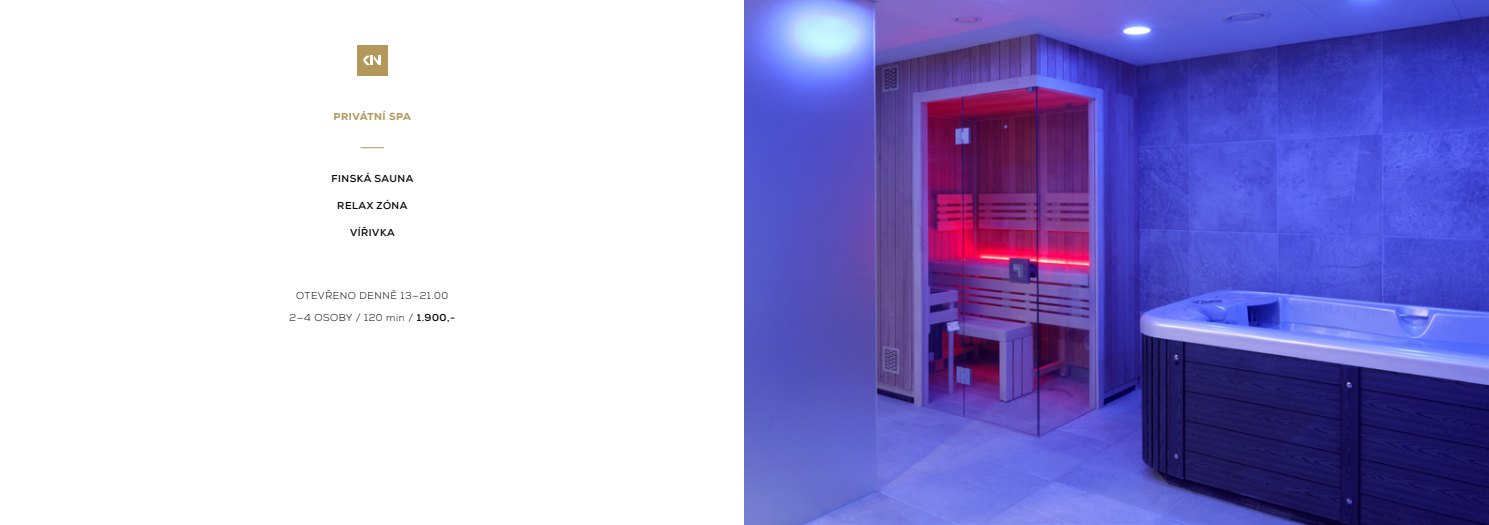
<style>
.page{position:relative;width:1489px;height:525px;background:#fff}
.page>*{position:absolute;margin:0;border:0;box-sizing:border-box;transform-origin:0 0}
.t1{font:300 10px "Nexa";letter-spacing:.05em;color:#000}
.t2{font:700 10px "Nexa";letter-spacing:.05em;color:#000}
.t3{font:800 10px "Nexa";letter-spacing:.05em;color:#b4975a}
.s1{font-weight:700}
</style>
<div class="page">
<div style="left:357px;top:45px;width:30px;height:31px;background:#b4975a"></div>
<svg style="left:364px;top:56px;width:17px;height:9px"></svg>
<svg style="left:360px;top:147px;width:24px;height:1px"></svg>
<img style="left:744px;top:0;width:744px;height:524px">
<p class="t3" style="left:333px;top:110px;width:79px">PRIVÁTNÍ SPA</p>
<p class="t2" style="left:331px;top:172px;width:84px">FINSKÁ SAUNA</p>
<p class="t2" style="left:337px;top:199px;width:72px">RELAX ZÓNA</p>
<p class="t2" style="left:350px;top:226px;width:46px">VÍŘIVKA</p>
<p class="t1" style="left:296px;top:289px;width:153px">OTEVŘENO DENNĚ 13—21.00</p>
<p class="t1" style="left:289px;top:311px;width:167px">2—4 OSOBY / 120 min / <span class="s1">1.900,-</span></p>
</div>
